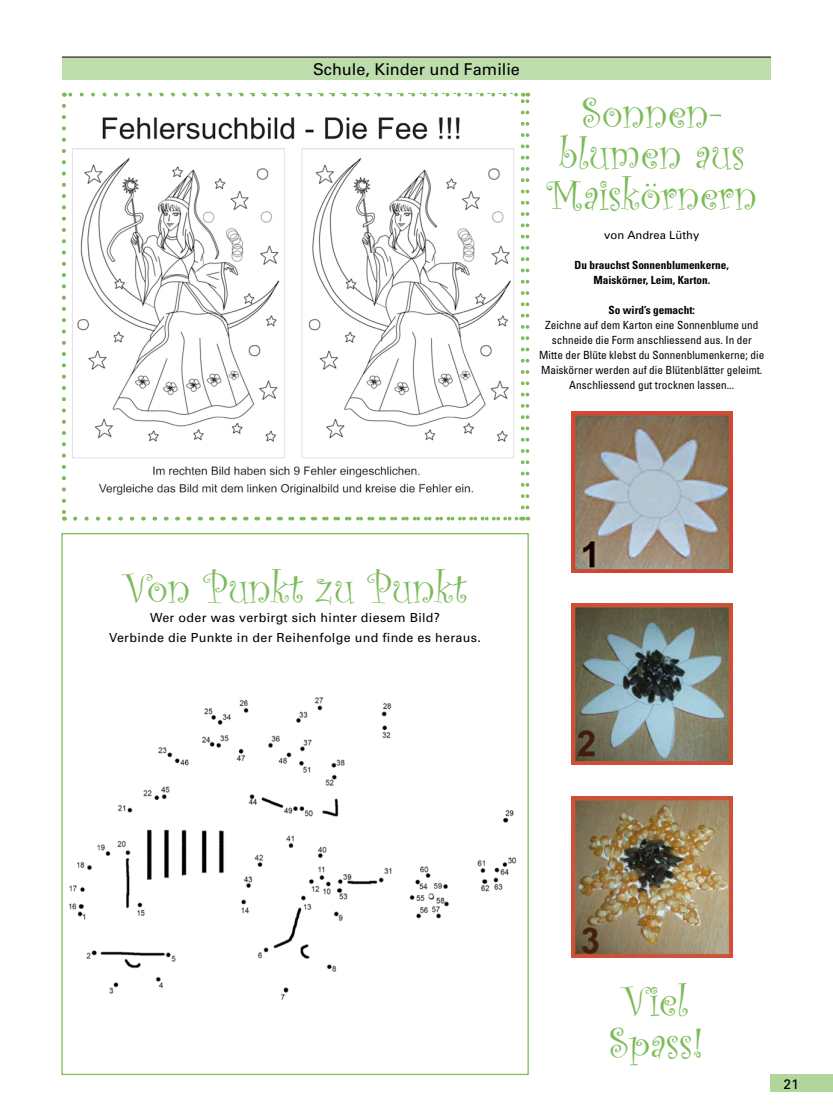
<style>
.page{position:relative;width:833px;height:1117px;background:#fff}
.page>*{position:absolute;margin:0;border:0;box-sizing:border-box;transform-origin:0 0}
.t1{font:43.75px/41.2px "Curlz";color:#7bbb58;text-align:center}
.t2{font:16.25px "Univers";color:#000}
.t3{font:13.75px "Univers";color:#000}
.t4{font:12.5px/20px "Univers";letter-spacing:.025em;color:#000;text-align:center}
.t5{font:condensed 11.25px/15px "Univers";color:#000;text-align:center}
.t6{font:700 condensed 11.25px/15px "Univers";color:#000;text-align:center}
.t7{font:11.25px "Univers";color:#000}
</style>
<div class="page">
<div style="left:771px;top:1074px;width:62px;height:17px;background:#b0d69b"></div>
<div style="left:62px;top:57px;width:709px;height:22px;background:#bdddac"></div>
<hr style="left:62px;top:57px;width:709px;height:1px;background:#000">
<svg style="left:62px;top:93px;width:467px;height:427px"></svg>
<img style="left:68px;top:697px;width:449px;height:304px">
<img style="left:571px;top:411px;width:161px;height:161px">
<img style="left:571px;top:603px;width:161px;height:161px">
<img style="left:571px;top:796px;width:161px;height:161px">
<h2 class="t2" style="left:313px;top:59px;width:208px">Schule, Kinder und Familie</h2>
<h1 class="t1" style="left:546px;top:90px;width:212px">Sonnen&shy;blumen aus<br>Maiskörnern</h1>
<p class="t7" style="left:604px;top:228px;width:97px">von Andrea Lüthy</p>
<p class="t6" style="left:574px;top:257px;width:156px">Du brauchst Sonnenblumenkerne,<br>Maiskörner, Leim, Karton.</p>
<p class="t6" style="left:608px;top:302px;width:88px">So wird’s gemacht:</p>
<p class="t5" style="left:539px;top:317px;width:226px">Zeichne auf dem Karton eine Sonnenblume und schneide die Form anschliessend aus. In der Mitte der Blüte klebst du Sonnenblumenkerne; die Maiskörner werden auf die Blütenblätter geleimt.<br>Anschliessend gut trocknen lassen...</p>
<h1 class="t1" style="left:123px;top:565px;width:345px">Von Punkt zu Punkt</h1>
<p class="t4" style="left:109px;top:607px;width:373px">Wer oder was verbirgt sich hinter diesem Bild?<br>Verbinde die Punkte in der Reihenfolge und finde es heraus.</p>
<h1 class="t1" style="left:608px;top:978px;width:96px">Viel<br>Spass!</h1>
<p class="t3" style="left:783px;top:1075px;width:17px">21</p>
</div>
